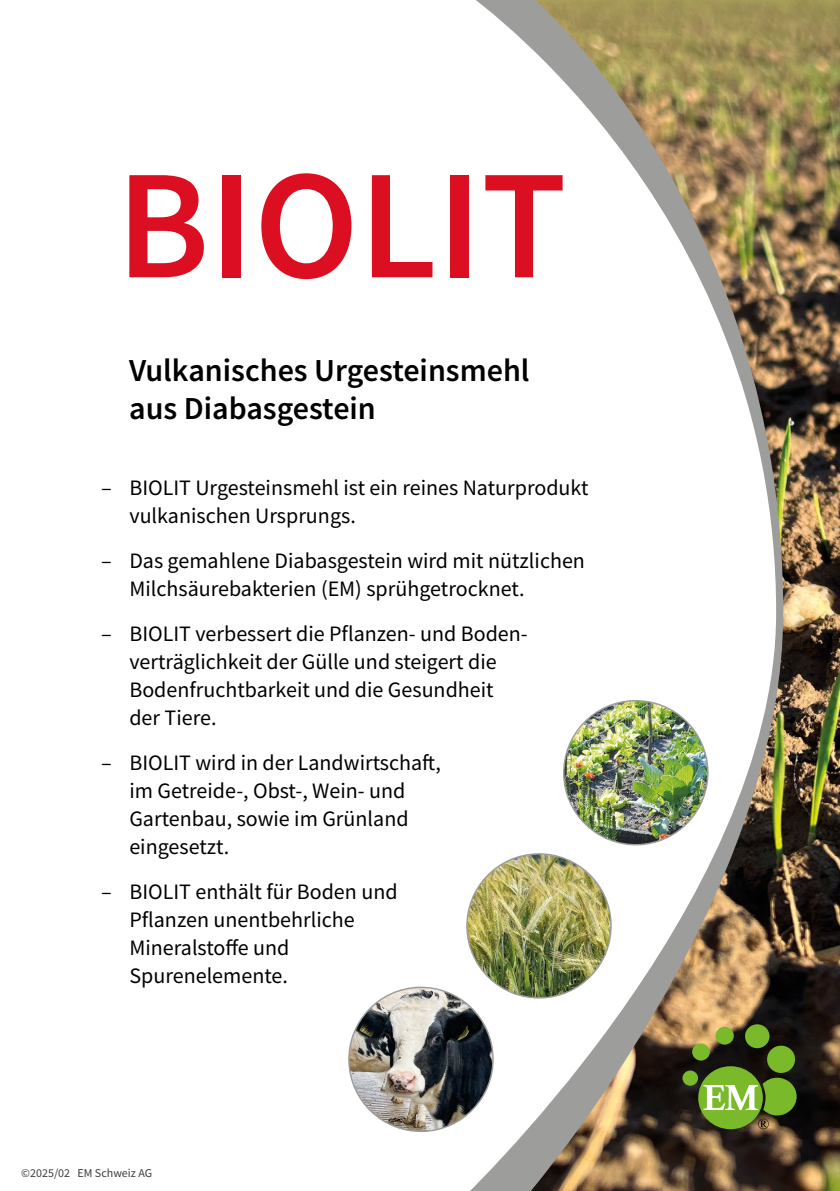
<style>
.page{position:relative;width:840px;height:1191px;background:#fff}
.page>*{position:absolute;margin:0;border:0;box-sizing:border-box;transform-origin:0 0}
.t1{font:600 156px "Source Sans Pro";color:#db0e22}
.t2{font:600 32px/38.4px "Source Sans Pro";color:#000}
.t3{font:22px/28px "Source Sans Pro";color:#000}
.t4{font:12px "Source Sans Pro";color:#3c3c3b}
</style>
<div class="page">
<svg style="left:470px;top:0;width:60px;height:1191px"></svg>
<img style="left:530px;top:0;width:309px;height:1191px">
<img style="left:562px;top:699px;width:146px;height:147px">
<img style="left:348px;top:853px;width:263px;height:279px">
<svg style="left:697px;top:1066px;width:65px;height:63px"></svg>
<div style="left:682px;top:1070px;width:15px;height:15px;background:#7ab929;border-radius:50%"></div>
<div style="left:691px;top:1043px;width:18px;height:17px;background:#7ab929;border-radius:50%"></div>
<div style="left:715px;top:1026px;width:18px;height:18px;background:#7ab929;border-radius:50%"></div>
<div style="left:744px;top:1024px;width:25px;height:24px;background:#7ab929;border-radius:50%"></div>
<div style="left:766px;top:1045px;width:28px;height:28px;background:#7ab929;border-radius:50%"></div>
<svg style="left:703px;top:1077px;width:93px;height:52px;background:#7ca243"></svg>
<h1 class="t1" style="left:116px;top:123px;width:451px">BIOLIT</h1>
<h2 class="t2" style="left:129px;top:350px;width:401px">Vulkanisches Urgesteinsmehl aus Diabasgestein</h2>
<p class="t3" style="left:129px;top:473px;width:460px;text-indent:-28px">– BIOLIT Urgesteinsmehl ist ein reines Naturprodukt vulkanischen Ursprungs.</p>
<p class="t3" style="left:129px;top:546px;width:457px;text-indent:-28px">– Das gemahlene Diabasgestein wird mit nützlichen<br>Milchsäurebakterien (EM) sprühgetrocknet.</p>
<p class="t3" style="left:129px;top:619px;width:399px;text-indent:-28px">– BIOLIT verbessert die Pflanzen- und Boden&shy;verträglichkeit der Gülle und steigert die Bodenfruchtbarkeit und die Gesundheit der Tiere.</p>
<p class="t3" style="left:129px;top:749px;width:313px;text-indent:-28px">– BIOLIT wird in der Landwirtschaft, im Getreide-, Obst-, Wein- und<br>Gartenbau, sowie im Grünland eingesetzt.</p>
<p class="t3" style="left:129px;top:878px;width:269px;text-indent:-28px">– BIOLIT enthält für Boden und<br>Pflanzen unentbehrliche<br>Mineralstoffe und<br>Spurenelemente.</p>
<p class="t4" style="left:21px;top:1165px;width:132px">©2025/02 EM Schweiz AG</p>
</div>
